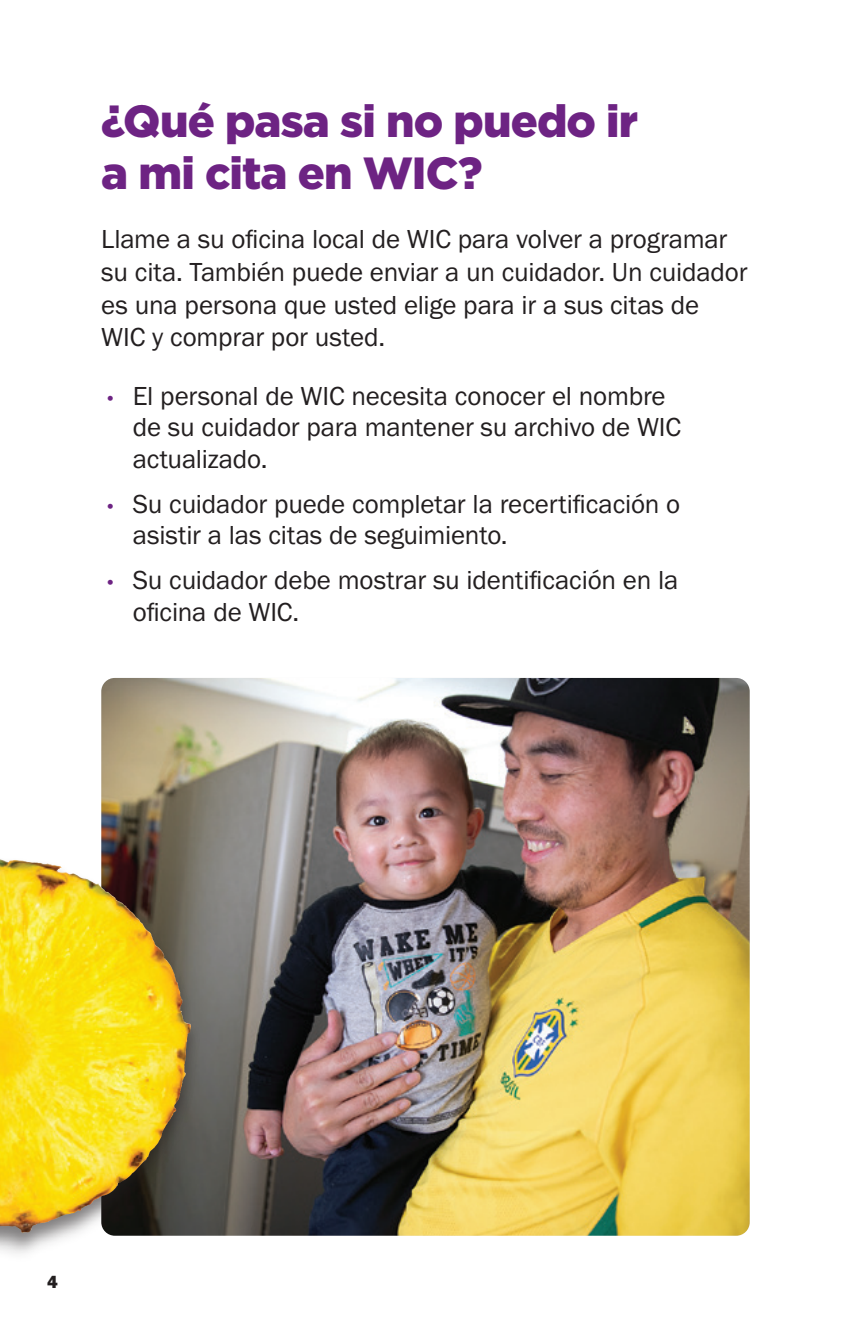
<style>
.page{position:relative;width:851px;height:1337px;background:#fff}
.page>*{position:absolute;margin:0;border:0;box-sizing:border-box;transform-origin:0 0}
.t1{font:900 45px/51.8px "Gotham";letter-spacing:-.02em;color:#6d2383}
.t2{font:27px/31.5px "Franklin Gothic URW Boo";letter-spacing:-.005em;color:#231f20}
.t3{font:18px "Franklin Gothic URW Hea";color:#231f20}
.s1{font-family:"Gotham";font-size:19.12px;color:#6d2383}
</style>
<div class="page">
<img style="left:101px;top:678px;width:648px;height:557px">
<div style="left:0;top:857px;width:202px;height:406px;background:#231f20;opacity:.35"></div>
<img style="left:0;top:1203px;width:92px;height:29px">
<h2 class="t1" style="left:101px;top:95px;width:538px">¿Qué pasa si no puedo ir a mi cita en WIC?</h2>
<p class="t2" style="left:101px;top:222px;width:647px;line-height:32.6px">Llame a su oficina local de WIC para volver a programar su cita. También puede enviar a un cuidador. Un cuidador es una persona que usted elige para ir a sus citas de WIC y comprar por usted.</p>
<p class="t2" style="left:133px;top:379px;width:550px;text-indent:-27px"><span class="s1">•</span> El personal de WIC necesita conocer el nombre de su cuidador para mantener su archivo de WIC actualizado.</p>
<p class="t2" style="left:133px;top:487px;width:549px;text-indent:-27px"><span class="s1">•</span> Su cuidador puede completar la recertificación o asistir a las citas de seguimiento.</p>
<p class="t2" style="left:133px;top:564px;width:547px;text-indent:-27px"><span class="s1">•</span> Su cuidador debe mostrar su identificación en la oficina de WIC.</p>
<p class="t3" style="left:47px;top:1270px;width:12px">4</p>
</div>
